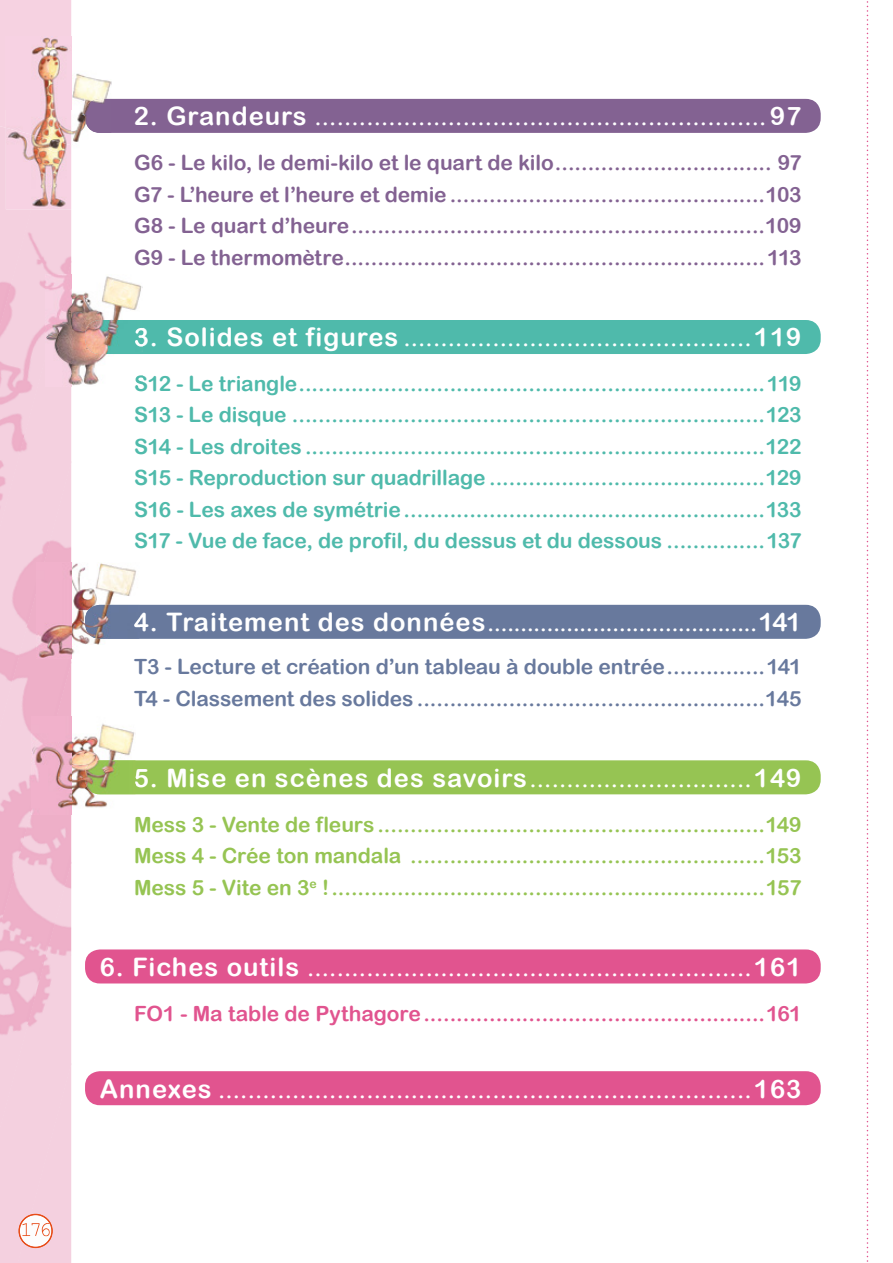
<style>
.page{position:relative;width:893px;height:1263px;background:#fff}
.page>*{position:absolute;margin:0;border:0;box-sizing:border-box;transform-origin:0 0}
.t1{font:21px/31.5px "Arial Rounded MT Bold";letter-spacing:-.005em;color:#4fbaab;text-align:justify}
.t2{font:21px "Arial Rounded MT Bold";color:#fff}
.t3{font:21px/31.5px "Arial Rounded MT Bold";letter-spacing:-.005em;color:#836292;text-align:justify}
.t4{font:21px/31.5px "Arial Rounded MT Bold";letter-spacing:-.005em;color:#96c453;text-align:justify}
.t5{font:21px/31.5px "Arial Rounded MT Bold";letter-spacing:-.005em;color:#68799d}
.t6{font:21px "Arial Rounded MT Bold";letter-spacing:-.005em;color:#e1548f}
.s1{font-size:25.5px}
</style>
<div class="page">
<div style="left:0;top:0;width:71px;height:126px;background:#f6d2e1"></div>
<svg style="left:867px;top:1px;width:1px;height:1261px"></svg>
<img style="left:0;top:209px;width:71px;height:149px">
<img style="left:67px;top:260px;width:4px;height:15px">
<img style="left:0;top:358px;width:71px;height:103px">
<img style="left:0;top:461px;width:71px;height:350px">
<img style="left:56px;top:661px;width:15px;height:55px">
<img style="left:0;top:811px;width:71px;height:50px">
<img style="left:0;top:861px;width:71px;height:402px">
<div style="left:18px;top:1063px;width:53px;height:200px;background:#f4d0df"></div>
<svg style="left:18px;top:1214px;width:35px;height:34px"></svg>
<div style="left:85px;top:605px;width:736px;height:34px;background:#68799d;border-radius:15px"></div>
<div style="left:85px;top:760px;width:736px;height:34px;background:#96c453;border-radius:15px"></div>
<div style="left:85px;top:949px;width:736px;height:34px;background:#e1548f;border-radius:15px"></div>
<div style="left:85px;top:1071px;width:736px;height:34px;background:#e1548f;border-radius:15px"></div>
<div style="left:85px;top:320px;width:736px;height:34px;background:#4fbaab;border-radius:15px"></div>
<img style="left:45px;top:275px;width:97px;height:111px">
<svg style="left:135px;top:375px;width:7px;height:11px"></svg>
<img style="left:85px;top:320px;width:57px;height:34px">
<img style="left:135px;top:328px;width:7px;height:24px">
<img style="left:31px;top:716px;width:105px;height:98px">
<img style="left:85px;top:760px;width:51px;height:34px">
<svg style="left:135px;top:768px;width:1px;height:19px"></svg>
<img style="left:37px;top:562px;width:103px;height:96px">
<img style="left:85px;top:605px;width:55px;height:34px">
<img style="left:134px;top:612px;width:6px;height:19px">
<div style="left:85px;top:99px;width:736px;height:34px;background:#836292;border-radius:15px"></div>
<img style="left:71px;top:36px;width:41px;height:173px">
<img style="left:6px;top:36px;width:65px;height:92px">
<img style="left:6px;top:128px;width:65px;height:81px">
<img style="left:85px;top:99px;width:27px;height:34px">
<p class="t2" style="left:134px;top:105px;width:669px"><span class="s1">2. Grandeurs</span> ............................................................. <span class="s1">97</span></p>
<p class="t3" style="left:134px;top:147px;width:669px">G6 - Le kilo, le demi-kilo et le quart de kilo ................................. 97<br>G7 - L’heure et l’heure et demie ................................................103<br>G8 - Le quart d’heure ...............................................................109<br>G9 - Le thermomètre ................................................................113</p>
<p class="t2" style="left:134px;top:326px;width:669px"><span class="s1">3. Solides et figures</span> ...............................................<span class="s1">119</span></p>
<p class="t1" style="left:134px;top:367px;width:669px">S12 - Le triangle .......................................................................119<br>S13 - Le disque ........................................................................123<br>S14 - Les droites ......................................................................122<br>S15 - Reproduction sur quadrillage ..........................................129<br>S16 - Les axes de symétrie .......................................................133<br>S17 - Vue de face, de profil, du dessus et du dessous ...............137</p>
<p class="t2" style="left:134px;top:611px;width:669px"><span class="s1">4. Traitement des données</span> .........................................<span class="s1">141</span></p>
<p class="t5" style="left:134px;top:651px;width:669px">T3 - Lecture et création d’un tableau à double entrée ...............141<br>T4 - Classement des solides .....................................................145</p>
<p class="t2" style="left:134px;top:767px;width:669px"><span class="s1">5. Mise en scènes des savoirs</span> ..............................<span class="s1">149</span></p>
<p class="t4" style="left:134px;top:808px;width:669px">Mess 3 - Vente de fleurs ...........................................................149<br>Mess 4 - Crée ton mandala ......................................................153<br>Mess 5 - Vite en 3<sup>e</sup> ! ..................................................................157</p>
<p class="t2" style="left:100px;top:956px;width:703px"><span class="s1">6. Fiches outils</span> ............................................................<span class="s1">161</span></p>
<p class="t6" style="left:134px;top:1001px;width:669px">FO1 - Ma table de Pythagore ....................................................161</p>
<p class="t2" style="left:100px;top:1077px;width:703px"><span class="s1">Annexes</span> ........................................................................<span class="s1">163</span></p>
</div>
